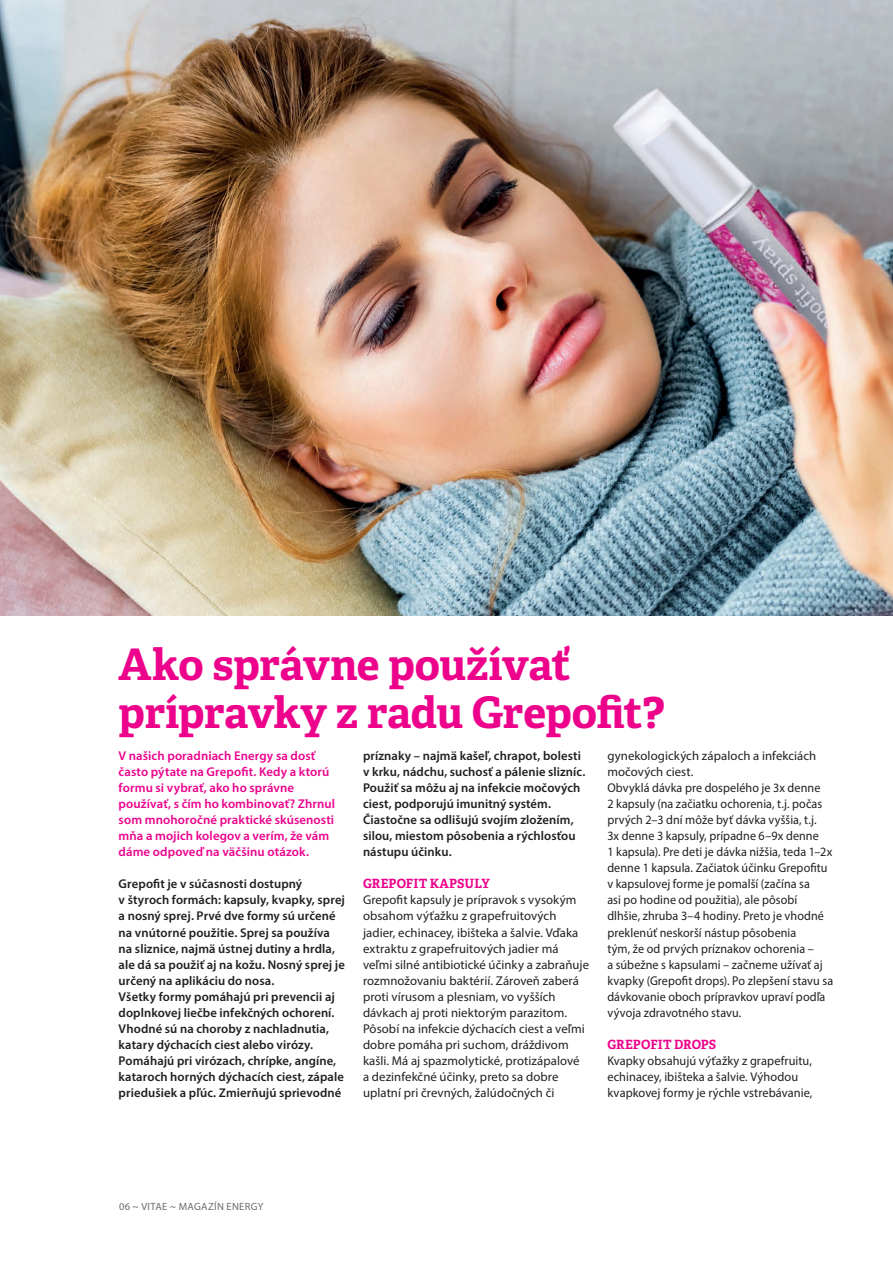
<style>
.page{position:relative;width:893px;height:1263px;background:#fff}
.page>*{position:absolute;margin:0;border:0;box-sizing:border-box;transform-origin:0 0}
.t1{font:700 43.5px/48px "Adelle Basic";letter-spacing:-.015em;color:#ed028c}
.t2{font:12.75px/16px "Myriad Pro";letter-spacing:.005em;color:#231f20}
.t3{font:600 12.75px/16px "Myriad Pro";letter-spacing:.005em;color:#231f20}
.t4{font:600 12.75px/16px "Myriad Pro";letter-spacing:.01em;color:#ed028c}
.t5{font:700 12.75px "Adelle Basic";letter-spacing:.01em;color:#ed028c}
.t6{font:10.5px "Myriad Pro";letter-spacing:.03em;color:#6c6d70}
</style>
<div class="page">
<img style="left:0;top:0;width:893px;height:616px">
<h1 class="t1" style="left:119px;top:641px;width:548px">Ako správne používať prípravky z radu Grepofit?</h1>
<p class="t4" style="left:119px;top:747px;width:218px">V našich poradniach Energy sa dosť často pýtate na Grepofit. Kedy a ktorú formu si vybrať, ako ho správne používať, s čím ho kombinovať? Zhrnul som mnohoročné praktické skúsenosti mňa a mojich kolegov a verím, že vám dáme odpoveď na väčšinu otázok.</p>
<p class="t3" style="left:119px;top:876px;width:228px">Grepofit je v súčasnosti dostupný<br>v štyroch formách: kapsuly, kvapky, sprej a nosný sprej. Prvé dve formy sú určené na vnútorné použitie. Sprej sa používa na sliznice, najmä ústnej dutiny a hrdla, ale dá sa použiť aj na kožu. Nosný sprej je určený na aplikáciu do nosa.<br>Všetky formy pomáhajú pri prevencii aj doplnkovej liečbe infekčných ochorení.<br>Vhodné sú na choroby z nachladnutia, katary dýchacích ciest alebo virózy.<br>Pomáhajú pri virózach, chrípke, angíne, kataroch horných dýchacích ciest, zápale priedušiek a pľúc. Zmierňujú sprievodné</p>
<p class="t2" style="left:607px;top:747px;width:227px">gynekologických zápaloch a infekciách močových ciest.<br>Obvyklá dávka pre dospelého je 3x denne<br>2 kapsuly (na začiatku ochorenia, t.j. počas prvých 2–3 dní môže byť dávka vyššia, t.j.<br>3x denne 3 kapsuly, prípadne 6–9x denne<br>1 kapsula). Pre deti je dávka nižšia, teda 1–2x denne 1 kapsula. Začiatok účinku Grepofitu v kapsulovej forme je pomalší (začína sa<br>asi po hodine od použitia), ale pôsobí<br>dlhšie, zhruba 3–4 hodiny. Preto je vhodné preklenúť neskorší nástup pôsobenia<br>tým, že od prvých príznakov ochorenia –<br>a súbežne s kapsulami – začneme užívať aj kvapky (Grepofit drops). Po zlepšení stavu sa dávkovanie oboch prípravkov upraví podľa vývoja zdravotného stavu.</p>
<p class="t5" style="left:607px;top:1036px;width:110px">GREPOFIT DROPS</p>
<p class="t2" style="left:607px;top:1052px;width:207px">Kvapky obsahujú výťažky z grapefruitu, echinacey, ibišteka a šalvie. Výhodou kvapkovej formy je rýchle vstrebávanie,</p>
<p class="t3" style="left:363px;top:747px;width:224px">príznaky – najmä kašeľ, chrapot, bolesti v krku, nádchu, suchosť a pálenie slizníc.<br>Použiť sa môžu aj na infekcie močových ciest, podporujú imunitný systém.<br>Čiastočne sa odlišujú svojím zložením, silou, miestom pôsobenia a rýchlosťou nástupu účinku.</p>
<p class="t5" style="left:363px;top:876px;width:128px">GREPOFIT KAPSULY</p>
<p class="t2" style="left:363px;top:892px;width:228px">Grepofit kapsuly je prípravok s vysokým obsahom výťažku z grapefruitových jadier, echinacey, ibišteka a šalvie. Vďaka extraktu z grapefruitových jadier má veľmi silné antibiotické účinky a zabraňuje rozmnožovaniu baktérií. Zároveň zaberá proti vírusom a plesniam, vo vyšších dávkach aj proti niektorým parazitom.<br>Pôsobí na infekcie dýchacích ciest a veľmi dobre pomáha pri suchom, dráždivom kašli. Má aj spazmolytické, protizápalové<br>a dezinfekčné účinky, preto sa dobre uplatní pri črevných, žalúdočných či</p>
<p class="t6" style="left:119px;top:1200px;width:146px">06 ~ VITAE ~ MAGAZÍN ENERGY</p>
</div>
